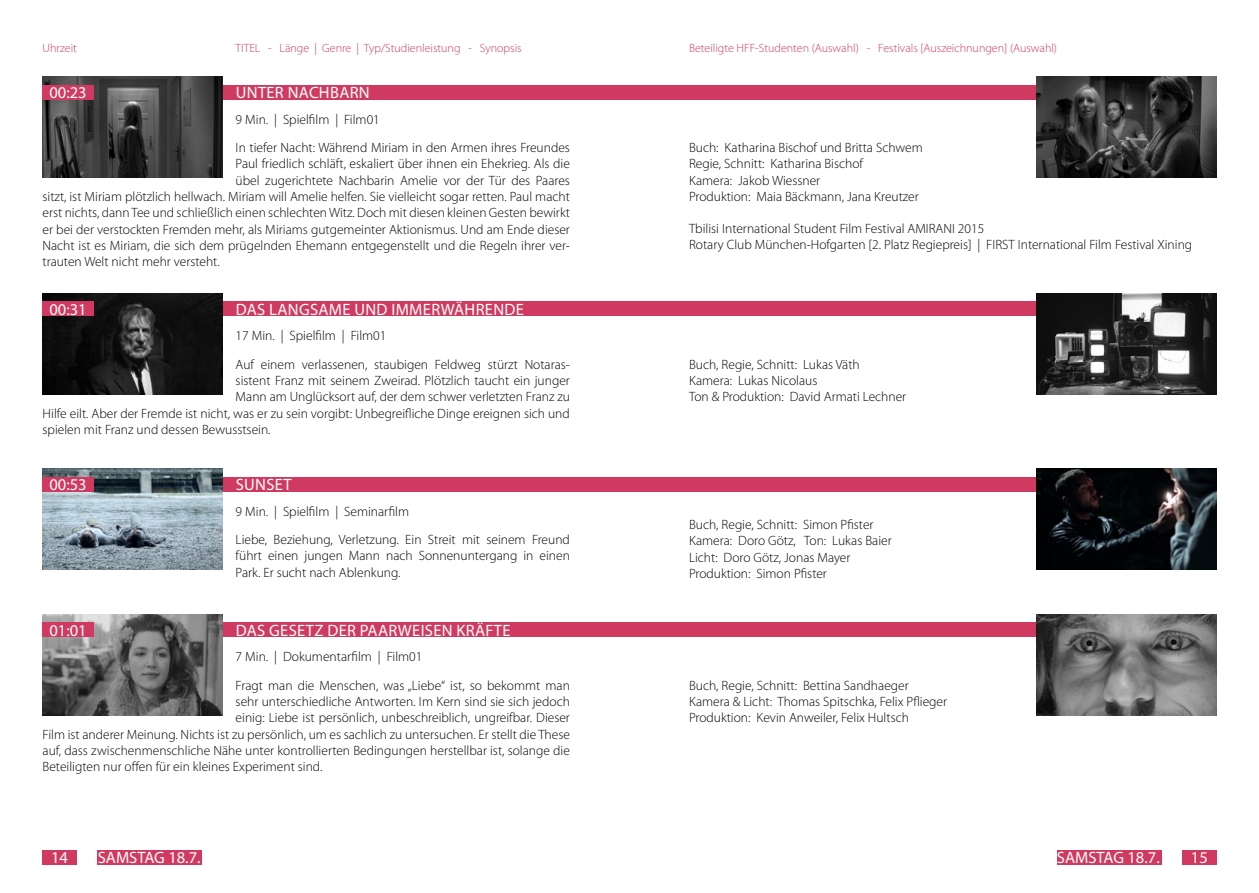
<style>
.page{position:relative;width:1259px;height:893px;background:#fff}
.page>*{position:absolute;margin:0;border:0;box-sizing:border-box;transform-origin:0 0}
.t1{font:16.5px "Myriad Pro";letter-spacing:.02em;color:#fff}
.t2{font:16.5px "Myriad Pro";color:#fff}
.t3{font:300 13.5px/16.2px "Myriad Pro";color:#000}
.t4{font:300 12px "Myriad Pro";color:#d03a60}
</style>
<div class="page">
<div style="left:222px;top:85px;width:51px;height:14px;background:#d03a60"></div>
<div style="left:236px;top:85px;width:402px;height:14px;background:#d03a60"></div>
<img style="left:43px;top:77px;width:179px;height:101px">
<div style="left:43px;top:85px;width:51px;height:14px;background:#d03a60"></div>
<div style="left:43px;top:850px;width:34px;height:14px;background:#d03a60"></div>
<div style="left:98px;top:850px;width:104px;height:14px;background:#d03a60"></div>
<div style="left:222px;top:302px;width:51px;height:14px;background:#d03a60"></div>
<div style="left:236px;top:302px;width:402px;height:14px;background:#d03a60"></div>
<img style="left:43px;top:293px;width:179px;height:101px">
<div style="left:43px;top:302px;width:51px;height:14px;background:#d03a60"></div>
<div style="left:222px;top:477px;width:51px;height:14px;background:#d03a60"></div>
<div style="left:236px;top:477px;width:402px;height:14px;background:#d03a60"></div>
<img style="left:43px;top:469px;width:179px;height:101px">
<div style="left:43px;top:477px;width:51px;height:14px;background:#d03a60"></div>
<div style="left:222px;top:623px;width:51px;height:14px;background:#d03a60"></div>
<div style="left:236px;top:623px;width:402px;height:14px;background:#d03a60"></div>
<img style="left:43px;top:614px;width:179px;height:101px">
<div style="left:43px;top:623px;width:51px;height:14px;background:#d03a60"></div>
<div style="left:621px;top:85px;width:416px;height:14px;background:#d03a60"></div>
<img style="left:1037px;top:77px;width:179px;height:101px">
<div style="left:1182px;top:850px;width:34px;height:14px;background:#d03a60"></div>
<div style="left:1057px;top:850px;width:104px;height:14px;background:#d03a60"></div>
<div style="left:621px;top:302px;width:416px;height:14px;background:#d03a60"></div>
<img style="left:1037px;top:293px;width:179px;height:101px">
<div style="left:621px;top:477px;width:416px;height:14px;background:#d03a60"></div>
<img style="left:1037px;top:469px;width:179px;height:101px">
<div style="left:621px;top:623px;width:416px;height:14px;background:#d03a60"></div>
<img style="left:1037px;top:614px;width:179px;height:101px">
<p class="t4" style="left:43px;top:40px;width:36px">Uhrzeit</p>
<p class="t4" style="left:236px;top:40px;width:6px">TITEL</p>
<p class="t4" style="left:268px;top:40px;width:255px">- Länge | Genre | Typ/Studienleistung - Synopsis</p>
<p class="t1" style="left:49px;top:83px;width:39px">00:23</p>
<p class="t1" style="left:236px;top:83px;width:135px">UNTER NACHBARN</p>
<p class="t3" style="left:236px;top:105px;width:336px;line-height:28.5px">9 Min. | Spielfilm | Film01<br>I n tiefer Nacht: Während Miriam in den Armen ihres Freundes</p>
<p class="t3" style="left:236px;top:156px;width:336px">Paul friedlich schläft, eskaliert über ihnen ein Ehekrieg. Als die</p>
<p class="t3" style="left:236px;top:172px;width:336px">übel zugerichtete Nachbarin Amelie vor der Tür des Paares</p>
<p class="t3" style="left:43px;top:189px;width:529px">sitzt, ist Miriam plötzlich hellwach. Miriam will Amelie helfen. Sie vielleicht sogar retten. Paul macht</p>
<p class="t3" style="left:43px;top:205px;width:529px">erst nichts, dann Tee und schließlich einen schlechten Witz. Doch mit diesen kleinen Gesten bewirkt</p>
<p class="t3" style="left:43px;top:221px;width:529px">er bei der verstockten Fremden mehr, als Miriams gutgemeinter Aktionismus. Und am Ende dieser</p>
<p class="t3" style="left:43px;top:237px;width:529px">Nacht ist es Miriam, die sich dem prügelnden Ehemann entgegenstellt und die Regeln ihrer ver-</p>
<p class="t3" style="left:43px;top:253px;width:179px">trauten Welt nicht mehr versteht.</p>
<p class="t1" style="left:49px;top:299px;width:39px">00:31</p>
<p class="t1" style="left:236px;top:299px;width:290px">DAS LANGSAME UND IMMERWÄHRENDE</p>
<p class="t3" style="left:236px;top:322px;width:336px;line-height:28.5px">17 Min. | Spielfilm | Film01<br>Auf einem verlassenen, staubigen Feldweg stürzt Notaras-</p>
<p class="t3" style="left:236px;top:372px;width:336px">sistent Franz mit seinem Zweirad. Plötzlich taucht ein junger</p>
<p class="t3" style="left:236px;top:389px;width:336px">Mann am Unglücksort auf, der dem schwer verletzten Franz zu</p>
<p class="t3" style="left:43px;top:405px;width:529px">H ilfe eilt. Aber der Fremde ist nicht, was er zu sein vorgibt: Unbegreifliche Dinge ereignen sich und</p>
<p class="t3" style="left:43px;top:422px;width:230px">spielen mit Franz und dessen Bewusstsein.</p>
<p class="t1" style="left:49px;top:475px;width:39px">00:53</p>
<p class="t1" style="left:236px;top:475px;width:58px">SUNSET</p>
<p class="t3" style="left:236px;top:497px;width:336px;line-height:28.5px">9 Min. | Spielfilm | Seminarfilm<br>Liebe, Beziehung, Verletzung. Ein Streit mit seinem Freund</p>
<p class="t3" style="left:236px;top:548px;width:336px">führt einen jungen Mann nach Sonnenuntergang in einen<br>Park. Er sucht nach Ablenkung.</p>
<p class="t1" style="left:49px;top:620px;width:39px">01:01</p>
<p class="t1" style="left:236px;top:620px;width:276px">DAS GESETZ DER PAARWEISEN KRÄFTE</p>
<p class="t3" style="left:236px;top:643px;width:336px;line-height:28.5px">7 Min. | Dokumentarfilm | Film01<br>Fragt man die Menschen, was „Liebe“ ist, so bekommt man</p>
<p class="t3" style="left:236px;top:693px;width:336px">sehr unterschiedliche Antworten. I m Kern sind sie sich jedoch</p>
<p class="t3" style="left:236px;top:710px;width:336px">einig: Liebe ist persönlich, unbeschreiblich, ungreifbar. Dieser</p>
<p class="t3" style="left:43px;top:726px;width:529px">Film ist anderer Meinung. N ichts ist zu persönlich, um es sachlich zu untersuchen. Er stellt die These</p>
<p class="t3" style="left:43px;top:742px;width:529px">auf, dass zwischenmenschliche Nähe unter kontrollierten Bedingungen herstellbar ist, solange die</p>
<p class="t3" style="left:43px;top:759px;width:281px">Beteiligten nur offen für ein kleines Experiment sind.</p>
<p class="t1" style="left:51px;top:847px;width:18px">14</p>
<p class="t2" style="left:98px;top:847px;width:104px">SAMSTAG 18.7.</p>
<p class="t4" style="left:689px;top:40px;width:370px">Beteiligte HFF-Studenten (Auswahl) - Festivals [Auszeichnungen] (Auswahl)</p>
<p class="t3" style="left:689px;top:139px;width:235px">Buch: Katharina Bischof und Britta Schwem Regie, Schnitt: Katharina Bischof<br>Kamera: Jakob Wiessner<br>Produktion: Maia Bäckmann, Jana Kreutzer</p>
<p class="t3" style="left:689px;top:220px;width:244px">Tbilisi I nternational Student Film Festival AMIRANI</p>
<p class="t3" style="left:689px;top:220px;width:304px;text-indent:269px">2015<br>Rotary Club München-Hofgarten [2. Platz Regiepreis] | FIRST</p>
<p class="t3" style="left:1017px;top:237px;width:176px">I nternational Film Festival Xining</p>
<p class="t3" style="left:689px;top:356px;width:219px">Buch, Regie, Schnitt: Lukas Väth<br>Kamera: Lukas N icolaus<br>Ton &amp; Produktion: David Armati Lechner</p>
<p class="t3" style="left:689px;top:516px;width:204px">Buch, Regie, Schnitt: Simon Pfister<br>Kamera: Doro Götz, Ton: Lukas Baier<br>Licht: Doro Götz, Jonas Mayer<br>Produktion: Simon Pfister</p>
<p class="t3" style="left:689px;top:677px;width:259px">Buch, Regie, Schnitt: Bettina Sandhaeger<br>Kamera &amp; Licht: Thomas Spitschka, Felix Pflieger<br>Produktion: Kevin Anweiler, Felix H ultsch</p>
<p class="t2" style="left:1057px;top:847px;width:104px">SAMSTAG 18.7.</p>
<p class="t1" style="left:1191px;top:847px;width:18px">15</p>
</div>
